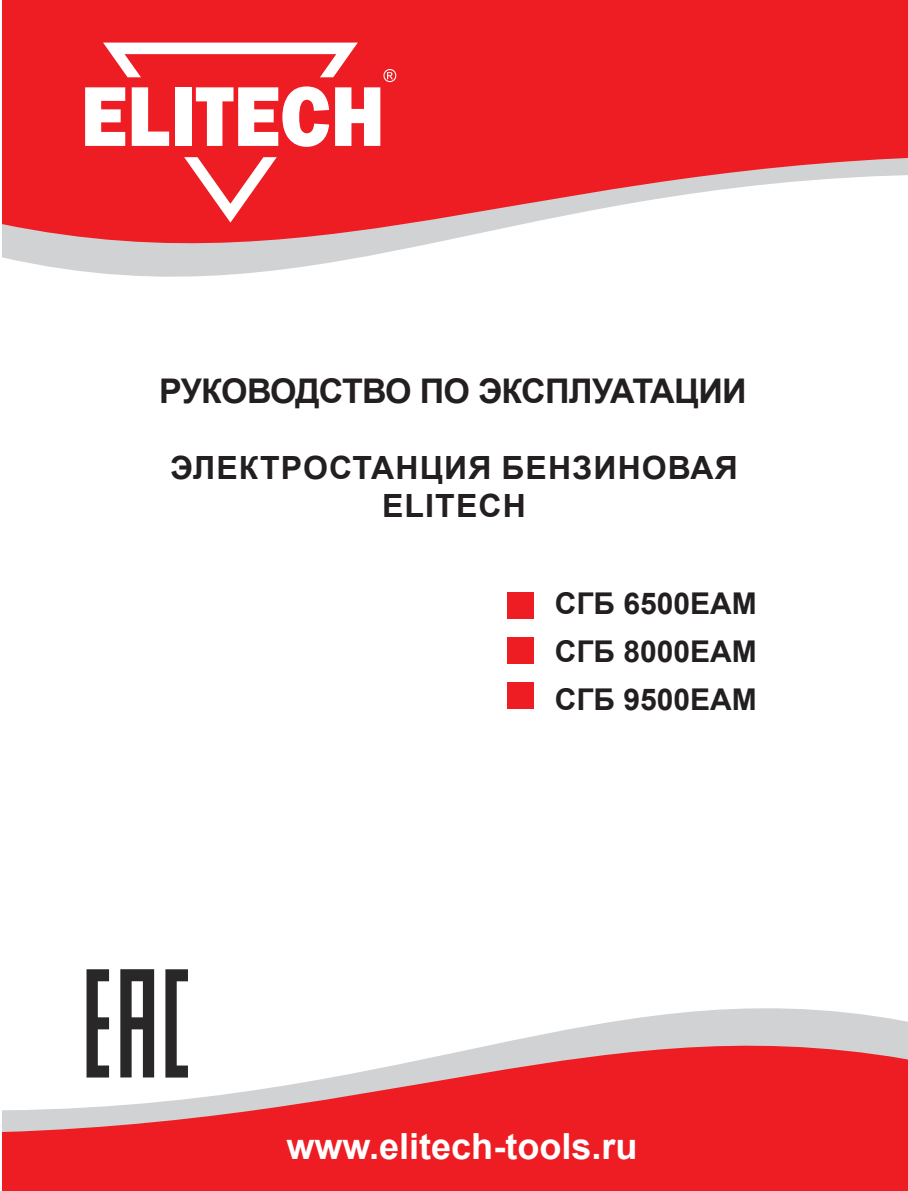
<style>
.page{position:relative;width:908px;height:1191px;background:#fff}
.page>*{position:absolute;margin:0;border:0;box-sizing:border-box;transform-origin:0 0}
.t1{font:700 36px "Arial";color:#fff}
.t2{font:700 34px "Arial";letter-spacing:-.02em;color:#231f20}
.t3{font:700 32px/38.4px "Arial";letter-spacing:.035em;color:#231f20;text-align:center}
.t4{font:700 30px/48px "Arial";color:#231f20;text-align:justify}
</style>
<div class="page">
<svg style="left:2px;top:0;width:905px;height:277px;fill:#ee1d23"></svg>
<svg style="left:2px;top:995px;width:905px;height:196px;fill:#ee1d23"></svg>
<svg style="left:103px;top:43px;width:254px;height:180px;background:#f04045"></svg>
<svg style="left:85px;top:87px;width:40px;height:59px"></svg>
<svg style="left:132px;top:87px;width:37px;height:59px"></svg>
<div style="left:175px;top:87px;width:16px;height:59px;background:#fff"></div>
<svg style="left:196px;top:86px;width:133px;height:61px"></svg>
<svg style="left:335px;top:69px;width:61px;height:77px"></svg>
<div style="left:507px;top:592px;width:27px;height:26px;background:#ee1d23"></div>
<div style="left:507px;top:637px;width:27px;height:26px;background:#ee1d23"></div>
<div style="left:507px;top:683px;width:27px;height:26px;background:#ee1d23"></div>
<svg style="left:165px;top:969px;width:23px;height:108px"></svg>
<svg style="left:86px;top:969px;width:23px;height:108px"></svg>
<svg style="left:120px;top:969px;width:34px;height:108px"></svg>
<p class="t2" style="left:159px;top:367px;width:588px">РУКОВОДСТВО ПО ЭКСПЛУАТАЦИИ</p>
<p class="t3" style="left:170px;top:448px;width:569px">ЭЛЕКТРОСТАНЦИЯ БЕНЗИНОВАЯ<br>ELITECH</p>
<p class="t4" style="left:554px;top:580px;width:203px">СГБ 6500ЕАМ СГБ 8000ЕАМ СГБ 9500ЕАМ</p>
<p class="t1" style="left:286px;top:1121px;width:352px">www.elitech-tools.ru</p>
</div>
